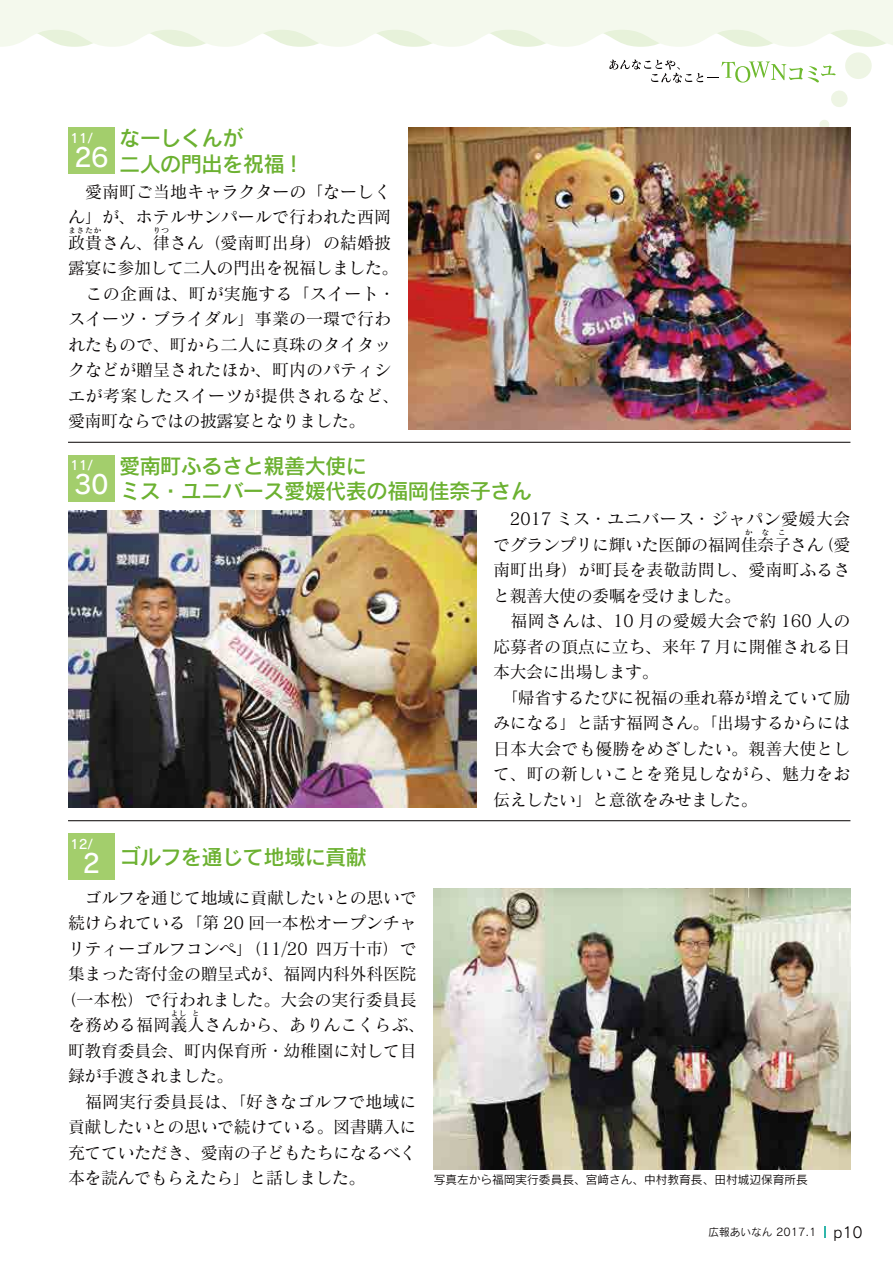
<style>
.page{position:relative;width:893px;height:1263px;background:#fff}
.page>*{position:absolute;margin:0;border:0;box-sizing:border-box;transform-origin:0 0}
.t1{font:25.5px "Rodin Pro DB 90 pv RKSJ H";color:#fff}
.t2{font:21.3px/25.5px "Rodin Pro DB 90 pv RKSJ H";letter-spacing:-.03em;color:#6cb131}
.t3{font:16.95px/25.5px "Matisse Pro M 83 pv RKSJ H";letter-spacing:-.01em;color:#050101}
.t4{font:16.95px/25.5px "Matisse Pro M 83 pv RKSJ H";letter-spacing:-.03em;color:#050101}
.t5{font:16.95px "Matisse Pro M 83 pv RKSJ H";letter-spacing:.02em;color:#050101}
.t6{font:12.75px "Rodin Pro DB 90 pv RKSJ H";color:#fff}
.t7{font:11.7px "Rodin Pro M 90 pv RKSJ H";color:#050101}
.t8{font:10.65px "Rodin Pro M 90 pv RKSJ H";color:#050101}
.t9{font:7.5px "Matisse Pro M 83 pv RKSJ H";letter-spacing:.11em;color:#050101}
.s1{font-size:25.5px;color:#fff}
.s2{font-size:14.85px}
</style>
<div class="page">
<svg style="left:824px;top:1226px;width:2px;height:11px"></svg>
<svg style="left:819px;top:120px;width:11px;height:8px"></svg>
<svg style="left:831px;top:90px;width:17px;height:17px"></svg>
<svg style="left:0;top:0;width:893px;height:83px"></svg>
<div style="left:68px;top:833px;width:47px;height:47px;background:#a3ce6c"></div>
<img style="left:434px;top:889px;width:416px;height:280px">
<hr style="left:68px;top:820px;width:782px;height:1px;background:#050101">
<div style="left:68px;top:455px;width:47px;height:47px;background:#a3ce6c"></div>
<img style="left:68px;top:510px;width:408px;height:298px">
<hr style="left:68px;top:442px;width:782px;height:1px;background:#050101">
<div style="left:68px;top:128px;width:47px;height:46px;background:#a3ce6c"></div>
<img style="left:408px;top:128px;width:442px;height:301px">
<p class="t2" style="left:119px;top:128px;width:180px">なーしくんが<br>二人の門出を祝福 !</p>
<p class="t3" style="left:68px;top:181px;width:325px;text-align:justify">　愛南町ご当地キャラクターの「なーしくん」が、ホテルサンパールで行われた西岡政貴さん、律さん（愛南町出身）の結婚披</p>
<p class="t6" style="left:70px;top:133px;width:24px">11/</p>
<h1 class="t1" style="left:74px;top:148px;width:36px">26</h1>
<p class="t9" style="left:68px;top:228px;width:34px">まさたか</p>
<p class="t9" style="left:153px;top:228px;width:17px">りつ</p>
<p class="t3" style="left:68px;top:257px;width:333px">露宴に参加して二人の門出を祝福しました。　この企画は、町が実施する「スイート・スイーツ・ブライダル」事業の一環で行われたもので、町から二人に真珠のタイタックなどが贈呈されたほか、町内のパティシエが考案したスイーツが提供されるなど、愛南町ならではの披露宴となりました。</p>
<p class="t6" style="left:70px;top:461px;width:24px">11/</p>
<h1 class="t1" style="left:74px;top:475px;width:36px">30</h1>
<p class="t2" style="left:119px;top:456px;width:415px">愛南町ふるさと親善大使に<br>ミス・ユニバース愛媛代表の福岡佳奈子さん</p>
<p class="t4" style="left:493px;top:508px;width:359px">　2017 ミス・ユニバース・ジャパン愛媛大会でグランプリに輝いた医師の福岡佳奈子さん（愛</p>
<p class="t9" style="left:745px;top:530px;width:9px">か</p>
<p class="t9" style="left:762px;top:530px;width:9px">な</p>
<p class="t9" style="left:778px;top:530px;width:9px">こ</p>
<p class="t3" style="left:493px;top:559px;width:359px">南町出身）が町長を表敬訪問し、愛南町ふるさ</p>
<p class="t4" style="left:493px;top:585px;width:249px">と親善大使の委嘱を受けました。</p>
<p class="t5" style="left:493px;top:614px;width:359px">　福岡さんは、10 月の愛媛大会で約 160 人の</p>
<p class="t3" style="left:493px;top:636px;width:359px">応募者の頂点に立ち、来年 7 月に開催される日</p>
<p class="t4" style="left:493px;top:661px;width:167px">本大会に出場します。</p>
<p class="t3" style="left:501px;top:687px;width:351px">「帰省するたびに祝福の垂れ幕が増えていて励</p>
<p class="t3" style="left:493px;top:712px;width:359px">みになる」と話す福岡さん。「出場するからには</p>
<p class="t3" style="left:493px;top:738px;width:359px">日本大会でも優勝をめざしたい。親善大使とし</p>
<p class="t3" style="left:493px;top:763px;width:359px">て、町の新しいことを発見しながら、魅力をお</p>
<p class="t4" style="left:493px;top:789px;width:266px">伝えしたい」と意欲をみせました。</p>
<p class="t6" style="left:70px;top:839px;width:24px">12/</p>
<p class="t2" style="left:83px;top:847px;width:286px"><span class="s1">2</span> ゴルフを通じて地域に貢献</p>
<p class="t3" style="left:60px;top:887px;width:367px;text-align:center">　ゴルフを通じて地域に貢献したいとの思いで続けられている「第 20 回一本松オープンチャリティーゴルフコンペ」（11/20 四万十市）で集まった寄付金の贈呈式が、福岡内科外科医院（一本松）で行われました。大会の実行委員長を務める福岡義人さんから、ありんこくらぶ、</p>
<p class="t9" style="left:171px;top:1010px;width:17px">よし</p>
<p class="t9" style="left:192px;top:1010px;width:9px">と</p>
<p class="t3" style="left:68px;top:1040px;width:350px">町教育委員会、町内保育所・幼稚園に対して目録が手渡されました。<br>　福岡実行委員長は、「好きなゴルフで地域に貢献したいとの思いで続けている。図書購入に充てていただき、愛南の子どもたちになるべく本を読んでもらえたら」と話しました。</p>
<p class="t7" style="left:434px;top:1175px;width:376px">写真左から福岡実行委員長、宮﨑さん、中村教育長、田村城辺保育所長</p>
<p class="t8" style="left:709px;top:1228px;width:156px">広報あいなん 2017.1 <span class="s2">p10</span></p>
</div>
